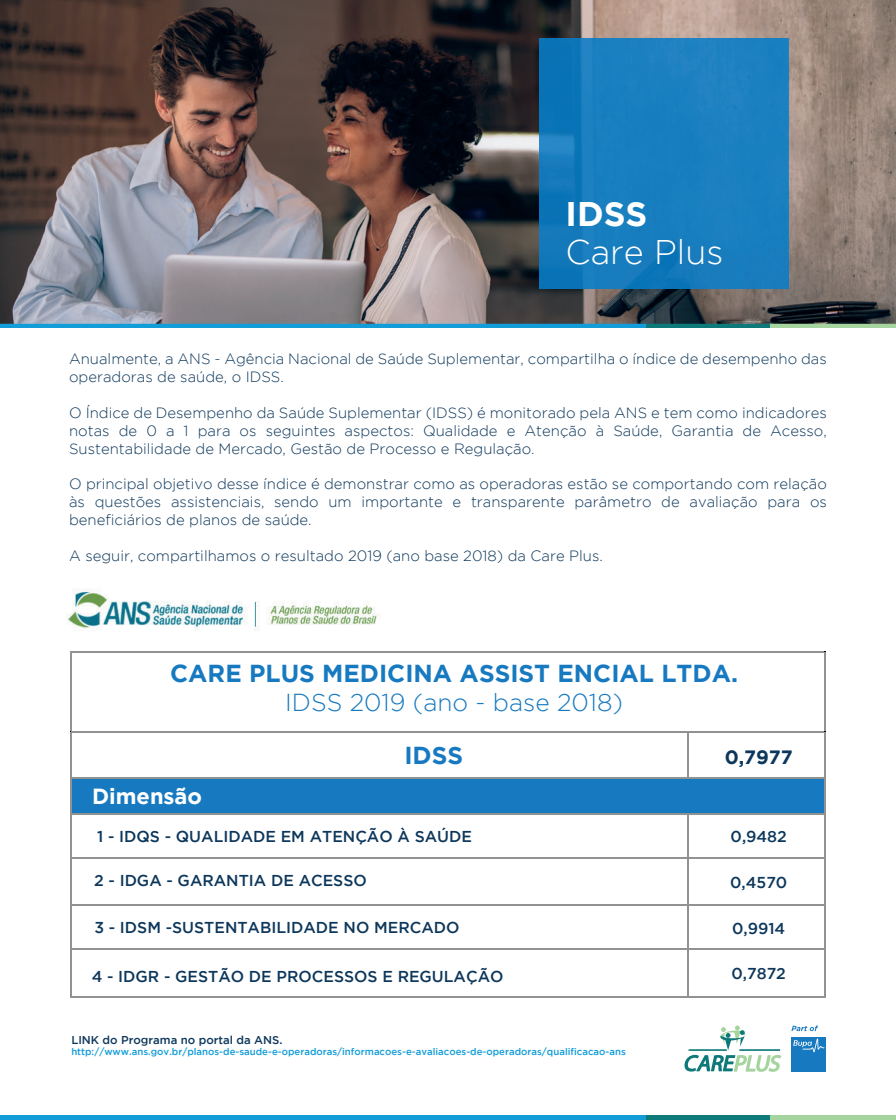
<style>
.page{position:relative;width:896px;height:1120px;background:#fff}
.page>*{position:absolute;margin:0;border:0;box-sizing:border-box;transform-origin:0 0}
.t1{font:300 34.12px "Gotham";color:#fff}
.t2{font:700 34.12px "Gotham";color:#fff}
.t3{font:700 24.5px "Gotham";color:#177ac0}
.t4{font:300 24.5px "Gotham";color:#177ac0}
.t5{font:700 21.88px "Gotham";color:#fff}
.t6{font:700 19.25px "Gotham";color:#0d375b}
.t7{font:500 15.75px "Gotham";color:#0d375b}
.t8{font:300 14.88px/17.8px "Gotham";color:#0d375b;text-align:justify}
.t9{font:500 11.38px "Gotham";color:#0d375b}
.t10{font:500 9.62px "Gotham";color:#129dd9}
</style>
<div class="page">
<div style="left:645px;top:322px;width:126px;height:6px;background:#0d7978"></div>
<div style="left:771px;top:322px;width:125px;height:6px;background:#a5d49e"></div>
<div style="left:0;top:322px;width:645px;height:6px;background:#129dd9"></div>
<div style="left:645px;top:1115px;width:126px;height:5px;background:#0d7978"></div>
<div style="left:771px;top:1115px;width:125px;height:5px;background:#a5d49e"></div>
<div style="left:0;top:1115px;width:645px;height:5px;background:#129dd9"></div>
<img style="left:67px;top:589px;width:311px;height:42px">
<div style="left:791px;top:1037px;width:35px;height:34px;background:#177ac0"></div>
<svg style="left:793px;top:1038px;width:31px;height:14px"></svg>
<svg style="left:791px;top:1025px;width:27px;height:6px"></svg>
<svg style="left:684px;top:1026px;width:97px;height:46px"></svg>
<hr style="left:71px;top:652px;width:754px;height:1px;background:#909293">
<hr style="left:70px;top:653px;width:1px;height:79px;background:#909293">
<hr style="left:825px;top:653px;width:1px;height:79px;background:#909293">
<hr style="left:71px;top:732px;width:617px;height:1px;background:#909293">
<hr style="left:689px;top:732px;width:136px;height:1px;background:#909293">
<hr style="left:70px;top:733px;width:1px;height:44px;background:#909293">
<hr style="left:688px;top:733px;width:1px;height:44px;background:#909293">
<hr style="left:825px;top:733px;width:1px;height:44px;background:#909293">
<div style="left:70px;top:778px;width:756px;height:35px;background:#177ac0"></div>
<hr style="left:71px;top:777px;width:617px;height:1px;background:#909293">
<hr style="left:689px;top:777px;width:136px;height:1px;background:#909293">
<hr style="left:70px;top:778px;width:1px;height:35px;background:#909293">
<hr style="left:825px;top:778px;width:1px;height:35px;background:#909293">
<hr style="left:71px;top:813px;width:617px;height:1px;background:#909293">
<hr style="left:689px;top:813px;width:136px;height:1px;background:#909293">
<hr style="left:70px;top:814px;width:1px;height:44px;background:#909293">
<hr style="left:688px;top:814px;width:1px;height:44px;background:#909293">
<hr style="left:825px;top:814px;width:1px;height:44px;background:#909293">
<hr style="left:71px;top:858px;width:617px;height:1px;background:#909293">
<hr style="left:689px;top:858px;width:136px;height:1px;background:#909293">
<hr style="left:70px;top:859px;width:1px;height:46px;background:#909293">
<hr style="left:688px;top:859px;width:1px;height:46px;background:#909293">
<hr style="left:825px;top:859px;width:1px;height:46px;background:#909293">
<hr style="left:71px;top:905px;width:617px;height:1px;background:#909293">
<hr style="left:689px;top:905px;width:136px;height:1px;background:#909293">
<hr style="left:70px;top:906px;width:1px;height:43px;background:#909293">
<hr style="left:688px;top:906px;width:1px;height:43px;background:#909293">
<hr style="left:825px;top:906px;width:1px;height:43px;background:#909293">
<hr style="left:71px;top:949px;width:617px;height:1px;background:#909293">
<hr style="left:689px;top:949px;width:136px;height:1px;background:#909293">
<hr style="left:70px;top:950px;width:1px;height:47px;background:#909293">
<hr style="left:71px;top:997px;width:617px;height:1px;background:#909293">
<hr style="left:688px;top:950px;width:1px;height:47px;background:#909293">
<hr style="left:689px;top:997px;width:136px;height:1px;background:#909293">
<hr style="left:825px;top:950px;width:1px;height:47px;background:#909293">
<img style="left:0;top:0;width:896px;height:324px">
<img style="left:539px;top:39px;width:250px;height:249px">
<h1 class="t2" style="left:566px;top:195px;width:83px">IDSS</h1>
<h1 class="t1" style="left:566px;top:233px;width:159px">Care Plus</h1>
<p class="t8" style="left:69px;top:350px;width:759px">Anualmente, a ANS - Agência Nacional de Saúde Suplementar, compartilha o índice de desempenho das operadoras de saúde, o IDSS.</p>
<p class="t8" style="left:69px;top:404px;width:759px">O Índice de Desempenho da Saúde Suplementar (IDSS) é monitorado pela ANS e tem como indicadores notas de 0 a 1 para os seguintes aspectos: Qualidade e Atenção à Saúde, Garantia de Acesso, Sustentabilidade de Mercado, Gestão de Processo e Regulação.</p>
<p class="t8" style="left:69px;top:475px;width:759px">O principal objetivo desse índice é demonstrar como as operadoras estão se comportando com relação às questões assistenciais, sendo um importante e transparente parâmetro de avaliação para os beneficiários de planos de saúde.</p>
<p class="t8" style="left:69px;top:546px;width:535px">A seguir, compartilhamos o resultado 2019 (ano base 2018) da Care Plus.</p>
<h2 class="t3" style="left:170px;top:659px;width:569px">CARE PLUS MEDICINA ASSIST ENCIAL LTDA.</h2>
<h2 class="t4" style="left:285px;top:689px;width:339px">IDSS 2019 (ano - base 2018)</h2>
<h2 class="t3" style="left:404px;top:741px;width:60px">IDSS</h2>
<p class="t6" style="left:725px;top:746px;width:70px">0,7977</p>
<h3 class="t5" style="left:92px;top:784px;width:111px">Dimensão</h3>
<p class="t7" style="left:97px;top:828px;width:376px">1 - IDQS - QUALIDADE EM ATENÇÃO À SAÚDE</p>
<p class="t7" style="left:94px;top:872px;width:274px">2 - IDGA - GARANTIA DE ACESSO</p>
<p class="t7" style="left:94px;top:919px;width:367px">3 - IDSM -SUSTENTABILIDADE NO MERCADO</p>
<p class="t7" style="left:92px;top:967px;width:413px">4 - IDGR - GESTÃO DE PROCESSOS E REGULAÇÃO</p>
<p class="t9" style="left:71px;top:1033px;width:213px">LINK do Programa no portal da ANS.</p>
<p class="t10" style="left:71px;top:1047px;width:556px">http://www.ans.gov.br/planos-de-saude-e-operadoras/informacoes-e-avaliacoes-de-operadoras/qualificacao-ans</p>
<p class="t7" style="left:731px;top:828px;width:58px">0,9482</p>
<p class="t7" style="left:730px;top:873px;width:59px">0,4570</p>
<p class="t7" style="left:732px;top:919px;width:55px">0,9914</p>
<p class="t7" style="left:732px;top:965px;width:56px">0,7872</p>
</div>
